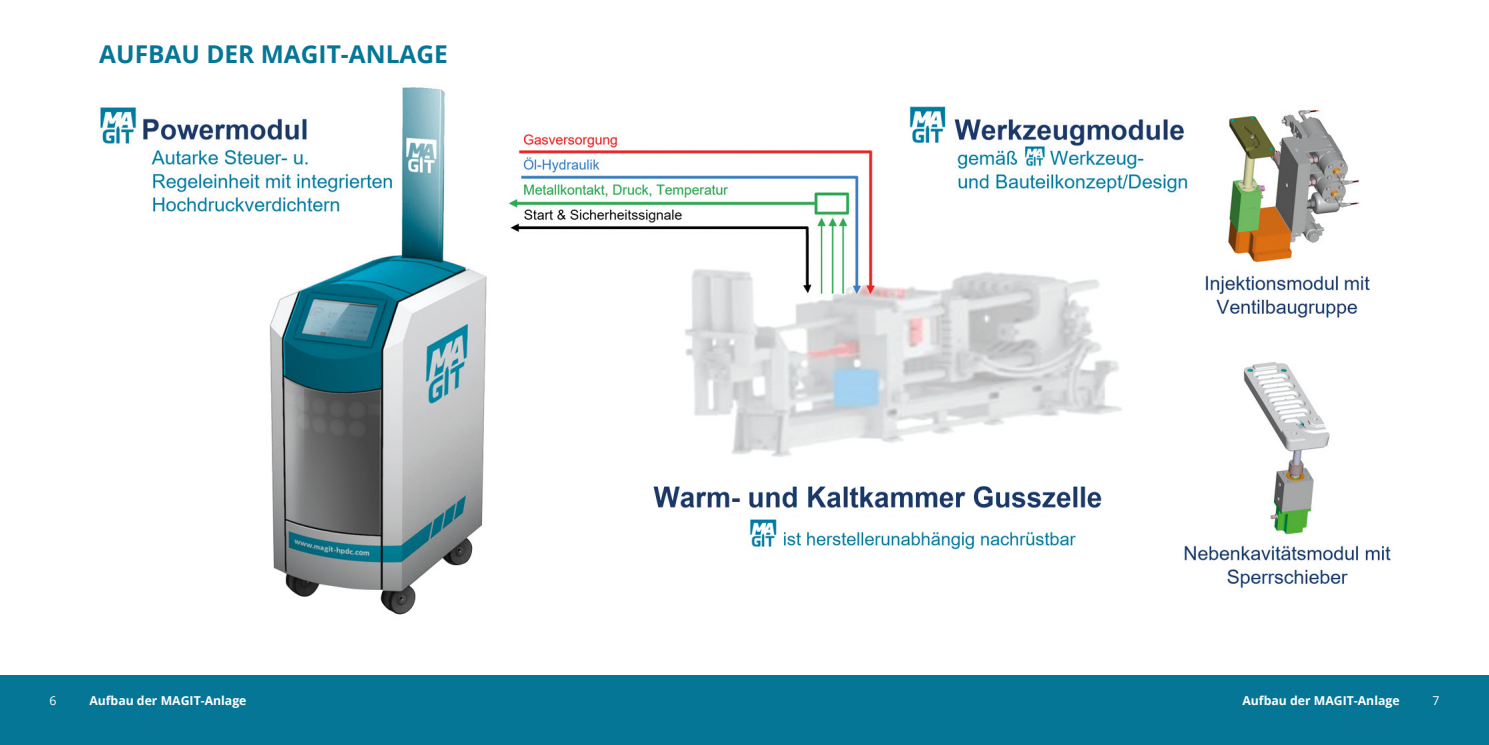
<style>
.page{position:relative;width:1489px;height:745px;background:#fff}
.page>*{position:absolute;margin:0;border:0;box-sizing:border-box;transform-origin:0 0}
.t1{font:700 24.5px "Open Sans";color:#057695}
.t2{font:700 12.25px "Open Sans";color:#fff}
.t3{font:12.25px "Open Sans";color:#fff}
</style>
<div class="page">
<div style="left:0;top:675px;width:1488px;height:69px;background:#057695"></div>
<img style="left:100px;top:87px;width:1291px;height:528px">
<img style="left:636px;top:470px;width:501px;height:42px">
<img style="left:721px;top:513px;width:361px;height:55px">
<h1 class="t1" style="left:99px;top:37px;width:350px">AUFBAU DER MAGIT-ANLAGE</h1>
<p class="t3" style="left:50px;top:691px;width:9px">6</p>
<p class="t2" style="left:89px;top:691px;width:159px">Aufbau der MAGIT-Anlage</p>
<p class="t2" style="left:1242px;top:691px;width:159px">Aufbau der MAGIT-Anlage</p>
<p class="t3" style="left:1432px;top:691px;width:9px">7</p>
</div>
